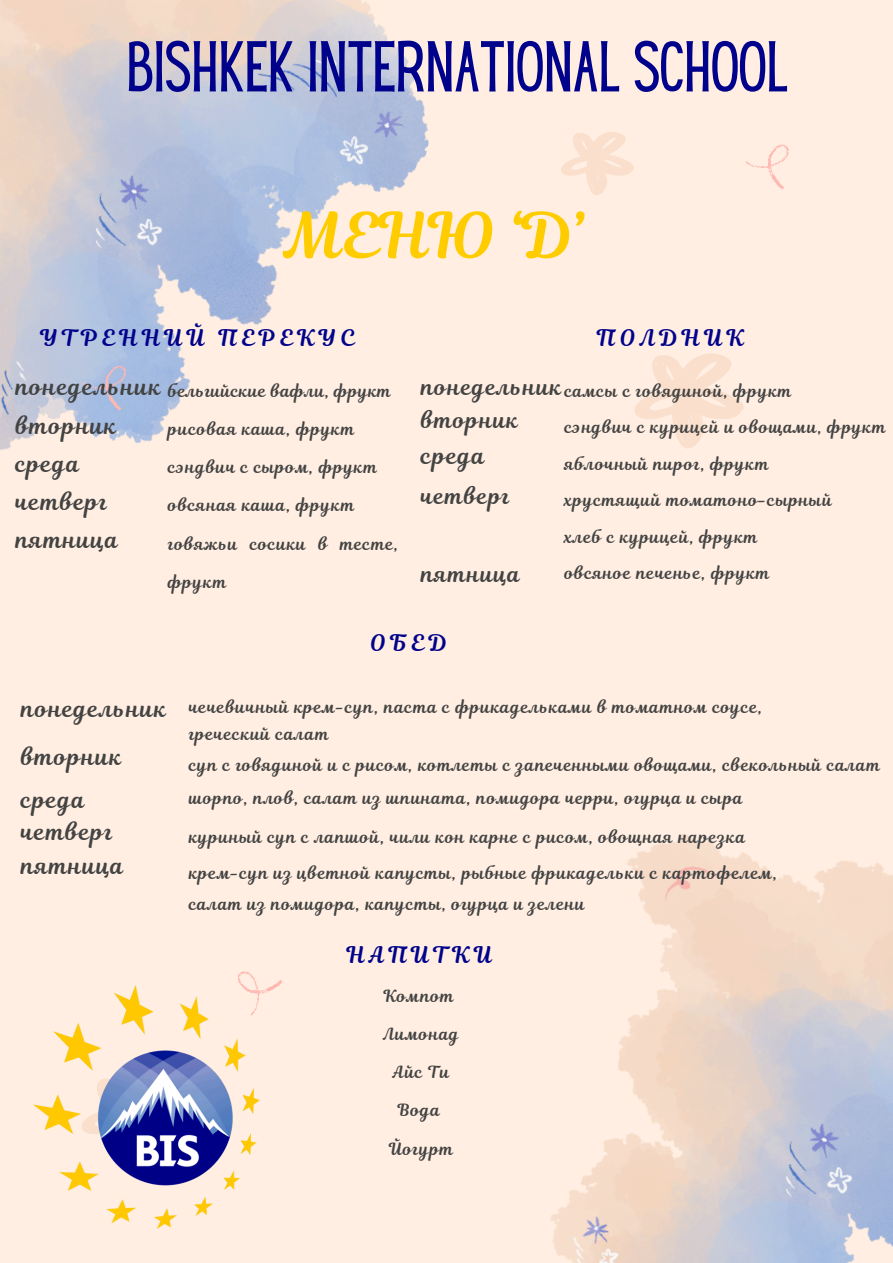
<style>
.page{position:relative;width:893px;height:1263px;background:#ffeee1}
.page>*{position:absolute;margin:0;border:0;box-sizing:border-box;transform-origin:0 0}
.t1{font:62.85px "Hey Gotcha";color:#01028b}
.t2{font:62.85px "Magnolia Script";color:#fc0}
.t3{font:22.58px/38.2px "Magnolia Script";letter-spacing:.06em;color:#434343}
.t4{font:22.58px "Magnolia Script";letter-spacing:.2em;color:#01028b}
.t5{font:21.83px/32.6px "Magnolia Script";letter-spacing:.06em;color:#434343}
.t6{font:16.58px "Magnolia Script";letter-spacing:.06em;color:#434343}
.t7{font:16.58px "Magnolia Script";letter-spacing:.04em;color:#434343}
</style>
<div class="page">
<img style="left:0;top:0;width:429px;height:450px">
<img style="left:550px;top:834px;width:343px;height:429px">
<svg style="left:635px;top:353px;width:108px;height:95px"></svg>
<svg style="left:561px;top:132px;width:73px;height:63px"></svg>
<svg style="left:81px;top:352px;width:61px;height:59px;background:#aebede"></svg>
<svg style="left:745px;top:144px;width:44px;height:46px"></svg>
<svg style="left:237px;top:971px;width:46px;height:18px"></svg>
<img style="left:34px;top:985px;width:239px;height:244px">
<p class="t1" style="left:126px;top:41px;width:663px">BISHKEK INTERNATIONAL SCHOOL</p>
<h1 class="t2" style="left:285px;top:192px;width:301px">МЕНЮ ‘D’</h1>
<p class="t4" style="left:41px;top:322px;width:316px">УТРЕННИЙ ПЕРЕКУС</p>
<p class="t3" style="left:16px;top:368px;width:147px">понедельник вторник среда четверг пятница</p>
<h1 class="t7" style="left:168px;top:379px;width:224px">бельгийские вафли, фрукт</h1>
<h2 class="t6" style="left:168px;top:417px;width:188px">рисовая каша, фрукт</h2>
<p class="t6" style="left:168px;top:456px;width:210px">сэндвич с сыром, фрукт</p>
<h3 class="t6" style="left:168px;top:494px;width:188px">овсяная каша, фрукт</h3>
<h3 class="t6" style="left:168px;top:532px;width:232px">говяжьи сосики в тесте,</h3>
<h3 class="t6" style="left:168px;top:570px;width:60px">фрукт</h3>
<h3 class="t4" style="left:597px;top:322px;width:148px">ПОЛДНИК</h3>
<p class="t6" style="left:565px;top:379px;width:228px">самсы с говядиной, фрукт</p>
<p class="t6" style="left:565px;top:416px;width:322px">сэндвич с курицей и овощами, фрукт</p>
<p class="t6" style="left:565px;top:452px;width:205px">яблочный пирог, фрукт</p>
<p class="t6" style="left:565px;top:489px;width:269px">хрустящий томатоно-сырный</p>
<p class="t6" style="left:565px;top:525px;width:194px">хлеб с курицей, фрукт</p>
<p class="t6" style="left:565px;top:562px;width:206px">овсяное печенье, фрукт</p>
<p class="t5" style="left:421px;top:371px;width:142px">понедельник вторник</p>
<p class="t3" style="left:421px;top:437px;width:65px">среда</p>
<p class="t5" style="left:421px;top:480px;width:90px">четверг</p>
<p class="t5" style="left:421px;top:558px;width:100px">пятница</p>
<p class="t3" style="left:21px;top:685px;width:147px;line-height:47.8px">понедельник вторник</p>
<p class="t3" style="left:21px;top:783px;width:104px;line-height:32.9px">среда четверг пятница</p>
<p class="t4" style="left:370px;top:627px;width:78px">ОБЕД</p>
<p class="t6" style="left:189px;top:695px;width:575px">чечевичный крем-суп, паста с фрикадельками в томатном соусе,</p>
<h2 class="t6" style="left:189px;top:723px;width:141px">греческий салат</h2>
<h3 class="t6" style="left:189px;top:753px;width:692px">суп с говядиной и с рисом, котлеты с запеченными овощами, свекольный салат</h3>
<p class="t6" style="left:189px;top:786px;width:555px">шорпо, плов, салат из шпината, помидора черри, огурца и сыра</p>
<p class="t6" style="left:189px;top:826px;width:557px">куриный суп с лапшой, чили кон карне с рисом, овощная нарезка</p>
<p class="t6" style="left:189px;top:861px;width:590px">крем-суп из цветной капусты, рыбные фрикадельки с картофелем,</p>
<p class="t6" style="left:189px;top:892px;width:397px">салат из помидора, капусты, огурца и зелени</p>
<p class="t4" style="left:347px;top:939px;width:147px">НАПИТКИ</p>
<p class="t6" style="left:384px;top:984px;width:72px">Компот</p>
<p class="t6" style="left:383px;top:1022px;width:77px">Лимонад</p>
<h2 class="t6" style="left:393px;top:1060px;width:58px">Айс Ти</h2>
<p class="t6" style="left:398px;top:1099px;width:44px">Вода</p>
<p class="t6" style="left:389px;top:1137px;width:66px">Йогурт</p>
</div>
